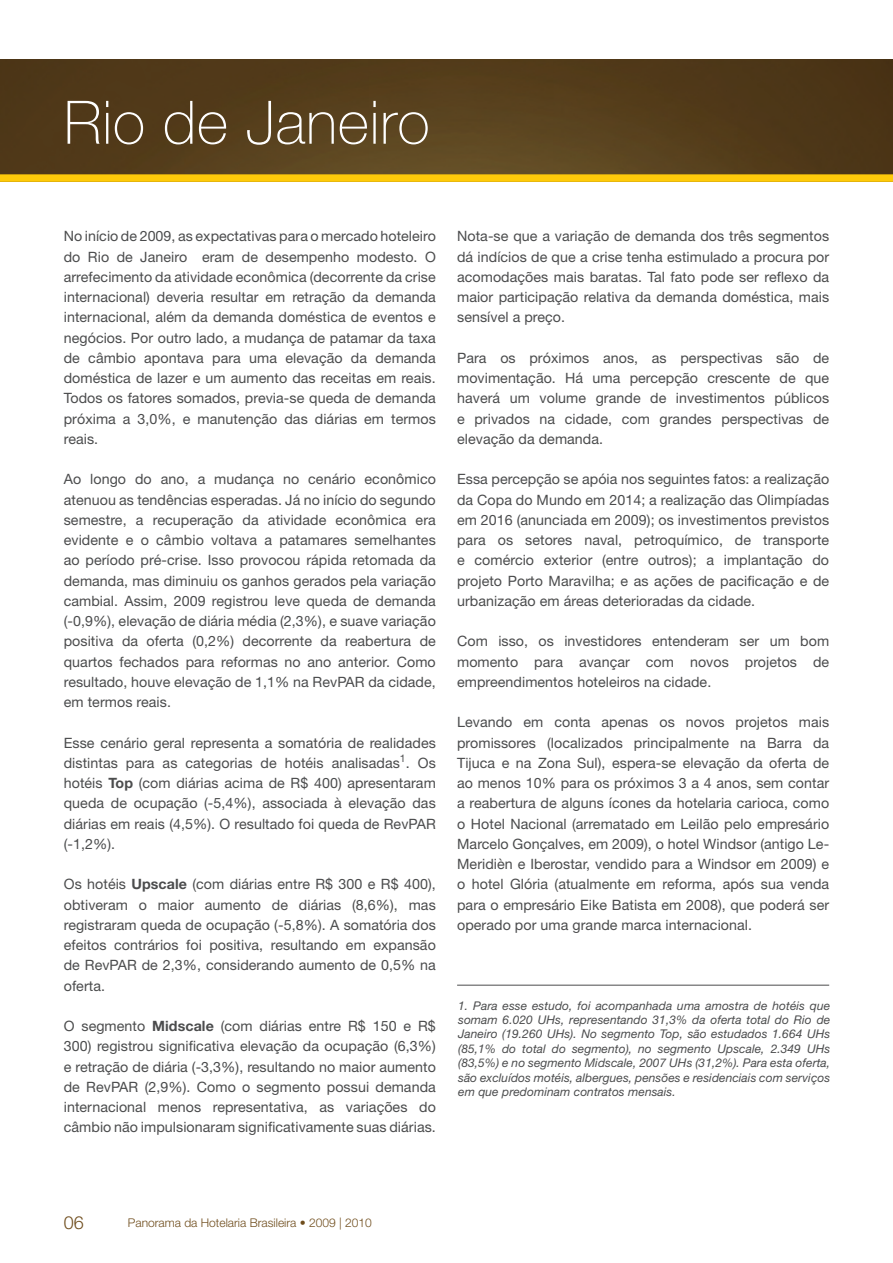
<style>
.page{position:relative;width:893px;height:1263px;background:#fff}
.page>*{position:absolute;margin:0;border:0;box-sizing:border-box;transform-origin:0 0}
.t1{font:100 60px "Helvetica Neue";letter-spacing:.01em;color:#fff}
.t2{font:300 18px "Helvetica Neue";color:#6f4d1d}
.t3{font:14.25px/20.2px "Helvetica Neue";letter-spacing:.005em;color:#4b4c4d;text-align:justify}
.t4{font:italic 12px/14.4px "Helvetica Neue";letter-spacing:.005em;color:#4b4c4d;text-align:justify}
.t5{font:300 12px "Helvetica Neue";color:#6f4d1d}
.s1{font-weight:700}
</style>
<div class="page">
<img style="left:0;top:60px;width:893px;height:114px">
<div style="left:0;top:174px;width:893px;height:8px;background:#feca0a"></div>
<hr style="left:457px;top:985px;width:372px;height:1px;background:#4b4c4d">
<h1 class="t1" style="left:64px;top:88px;width:367px">Rio de Janeiro</h1>
<p class="t3" style="left:64px;top:226px;width:374px">No início de 2009, as expectativas para o mercado hoteleiro do Rio de Janeiro eram de desempenho modesto. O arrefecimento da atividade econômica (decorrente da crise internacional) deveria resultar em retração da demanda internacional, além da demanda doméstica de eventos e negócios. Por outro lado, a mudança de patamar da taxa de câmbio apontava para uma elevação da demanda doméstica de lazer e um aumento das receitas em reais.<br>Todos os fatores somados, previa-se queda de demanda próxima a 3,0%, e manutenção das diárias em termos reais.</p>
<p class="t3" style="left:64px;top:469px;width:374px">Ao longo do ano, a mudança no cenário econômico atenuou as tendências esperadas. Já no início do segundo semestre, a recuperação da atividade econômica era evidente e o câmbio voltava a patamares semelhantes ao período pré-crise. Isso provocou rápida retomada da demanda, mas diminuiu os ganhos gerados pela variação cambial. Assim, 2009 registrou leve queda de demanda (-0,9%), elevação de diária média (2,3%), e suave variação positiva da oferta (0,2%) decorrente da reabertura de quartos fechados para reformas no ano anterior. Como resultado, houve elevação de 1,1% na RevPAR da cidade, em termos reais.</p>
<p class="t3" style="left:64px;top:732px;width:374px">Esse cenário geral representa a somatória de realidades distintas para as categorias de hotéis analisadas<sup>1</sup>. Os hotéis <span class="s1">Top</span> (com diárias acima de R$ 400) apresentaram queda de ocupação (-5,4%), associada à elevação das diárias em reais (4,5%). O resultado foi queda de RevPAR (-1,2%).</p>
<p class="t3" style="left:64px;top:874px;width:374px">Os hotéis <span class="s1">Upscale</span> (com diárias entre R$ 300 e R$ 400), obtiveram o maior aumento de diárias (8,6%), mas registraram queda de ocupação (-5,8%). A somatória dos efeitos contrários foi positiva, resultando em expansão de RevPAR de 2,3%, considerando aumento de 0,5% na oferta.</p>
<p class="t3" style="left:64px;top:1016px;width:374px">O segmento <span class="s1">Midscale</span> (com diárias entre R$ 150 e R$ 300) registrou significativa elevação da ocupação (6,3%) e retração de diária (-3,3%), resultando no maior aumento de RevPAR (2,9%). Como o segmento possui demanda internacional menos representativa, as variações do câmbio não impulsionaram significativamente suas diárias.</p>
<p class="t3" style="left:457px;top:226px;width:374px">Nota-se que a variação de demanda dos três segmentos dá indícios de que a crise tenha estimulado a procura por acomodações mais baratas. Tal fato pode ser reflexo da maior participação relativa da demanda doméstica, mais sensível a preço.</p>
<p class="t3" style="left:457px;top:347px;width:374px">Para os próximos anos, as perspectivas são de movimentação. Há uma percepção crescente de que haverá um volume grande de investimentos públicos e privados na cidade, com grandes perspectivas de elevação da demanda.</p>
<p class="t3" style="left:457px;top:469px;width:374px">Essa percepção se apóia nos seguintes fatos: a realização da Copa do Mundo em 2014; a realização das Olimpíadas em 2016 (anunciada em 2009); os investimentos previstos para os setores naval, petroquímico, de transporte e comércio exterior (entre outros); a implantação do projeto Porto Maravilha; e as ações de pacificação e de urbanização em áreas deterioradas da cidade.</p>
<p class="t3" style="left:457px;top:631px;width:374px">Com isso, os investidores entenderam ser um bom momento para avançar com novos projetos de empreendimentos hoteleiros na cidade.</p>
<p class="t3" style="left:457px;top:712px;width:374px">Levando em conta apenas os novos projetos mais promissores (localizados principalmente na Barra da Tijuca e na Zona Sul), espera-se elevação da oferta de ao menos 10% para os próximos 3 a 4 anos, sem contar a reabertura de alguns ícones da hotelaria carioca, como o Hotel Nacional (arrematado em Leilão pelo empresário Marcelo Gonçalves, em 2009), o hotel Windsor (antigo Le-Meridièn e Iberostar, vendido para a Windsor em 2009) e o hotel Glória (atualmente em reforma, após sua venda para o empresário Eike Batista em 2008), que poderá ser operado por uma grande marca internacional.</p>
<p class="t4" style="left:458px;top:998px;width:374px">1. Para esse estudo, foi acompanhada uma amostra de hotéis que somam 6.020 UHs, representando 31,3% da oferta total do Rio de Janeiro (19.260 UHs). No segmento Top, são estudados 1.664 UHs (85,1% do total do segmento), no segmento Upscale, 2.349 UHs (83,5%) e no segmento Midscale, 2007 UHs (31,2%). Para esta oferta, são excluídos motéis, albergues, pensões e residenciais com serviços em que predominam contratos mensais.</p>
<p class="t2" style="left:64px;top:1211px;width:22px">06</p>
<p class="t5" style="left:128px;top:1215px;width:245px">Panorama da Hotelaria Brasileira • 2009 | 2010</p>
</div>
